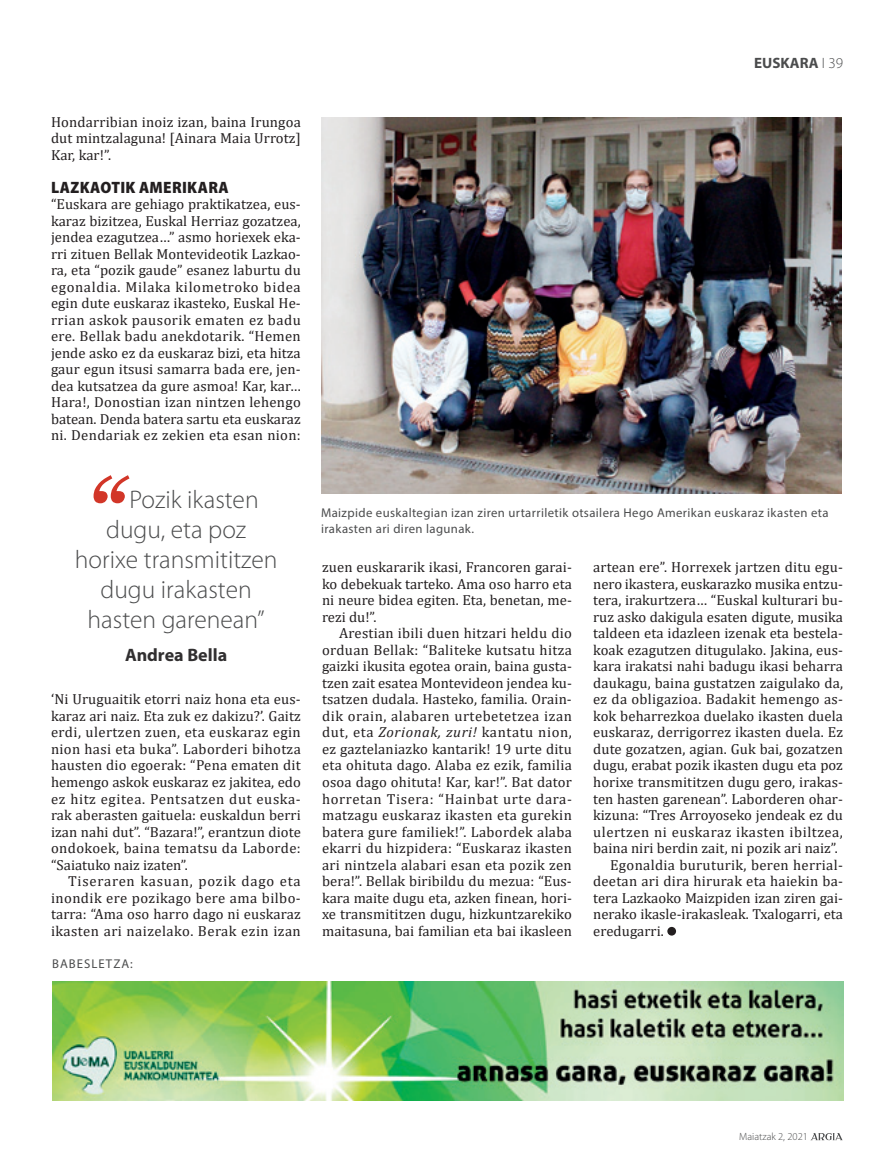
<style>
.page{position:relative;width:893px;height:1170px;background:#fff}
.page>*{position:absolute;margin:0;border:0;box-sizing:border-box;transform-origin:0 0}
.t1{font:300 25.5px "Myriad Pro";color:#4b4c4d}
.t2{font:700 18px "Myriad Pro";color:#312f30}
.t3{font:900 semi-condensed 16.5px "Myriad Pro";letter-spacing:.02em;color:#231f20}
.t4{font:700 15px "Myriad Pro";color:#4b4c4d}
.t5{font:300 15px "Myriad Pro";color:#4b4c4d}
.t6{font:14.55px/16.5px "Cambria";letter-spacing:.005em;color:#231f20;text-align:justify}
.t7{font:14.55px "Cambria";letter-spacing:.035em;color:#231f20}
.t8{font:12.75px/16.5px "Myriad Pro";letter-spacing:.03em;color:#4b4c4d}
.t9{font:12.75px "Myriad Pro";letter-spacing:.08em;color:#4b4c4d}
.t10{font:300 10.5px "Myriad Pro";color:#4b4c4d}
.s1{font-style:italic}
</style>
<div class="page">
<svg style="left:811px;top:1133px;width:31px;height:7px"></svg>
<svg style="left:667px;top:926px;width:9px;height:9px"></svg>
<img style="left:52px;top:981px;width:791px;height:119px">
<svg style="left:94px;top:475px;width:36px;height:28px"></svg>
<img style="left:321px;top:117px;width:521px;height:376px">
<p class="t6" style="left:51px;top:113px;width:251px">Hondarribian inoiz izan, baina Irungoa dut mintzalaguna! [Ainara Maia Urrotz] Kar, kar!”.</p>
<p class="t3" style="left:51px;top:176px;width:179px">LAZKAOTIK AM ERIKARA</p>
<p class="t6" style="left:51px;top:196px;width:251px">“Euskara are gehiago praktikatzea, eus&shy;karaz bizitzea, Euskal Herriaz gozatzea, jendea ezagutzea…” asmo horiexek eka&shy;rri zituen Bellak Montevideotik Lazkao&shy;ra, eta “pozik gaude” esanez laburtu du egonaldia. Milaka kilometroko bidea egin dute euskaraz ikasteko, Euskal He&shy;rrian askok pausorik ematen ez badu ere. Bellak badu anekdotarik. “Hemen jende asko ez da euskaraz bizi, eta hitza gaur egun itsusi samarra bada ere, jen&shy;dea kutsatzea da gure asmoa! Kar, kar… Hara!, Donostian izan nintzen lehengo batean. Denda batera sartu eta euskaraz ni. Dendariak ez zekien eta esan nion:</p>
<h1 class="t1" style="left:130px;top:483px;width:131px">Pozik ikasten</h1>
<h1 class="t1" style="left:106px;top:513px;width:141px">dugu, eta poz</h1>
<h1 class="t1" style="left:75px;top:543px;width:204px">horixe transmititzen</h1>
<h1 class="t1" style="left:101px;top:573px;width:153px">dugu irakasten</h1>
<h1 class="t1" style="left:88px;top:603px;width:178px">hasten garenean”</h1>
<p class="t2" style="left:125px;top:642px;width:104px">Andrea Bella</p>
<p class="t6" style="left:51px;top:691px;width:251px">‘Ni Uruguaitik etorri naiz hona eta eus&shy;karaz ari naiz. Eta zuk ez dakizu?’. Gaitz erdi, ulertzen zuen, eta euskaraz egin nion hasi eta buka”. Laborderi bihotza hausten dio egoerak: “Pena ematen dit hemengo askok euskaraz ez jakitea, edo ez hitz egitea. Pentsatzen dut euska&shy;rak aberasten gaituela: euskaldun berri izan nahi dut”. “Bazara!”, erantzun diote ondokoek, baina tematsu da Laborde: “Saiatuko naiz izaten”.</p>
<p class="t6" style="left:51px;top:872px;width:251px;text-indent:17px">Tiseraren kasuan, pozik dago eta inondik ere pozikago bere ama bilbo&shy;tarra: “Ama oso harro dago ni euskaraz ikasten ari naizelako. Berak ezin izan</p>
<p class="t9" style="left:52px;top:955px;width:82px">babesletza:</p>
<p class="t4" style="left:754px;top:53px;width:47px">EUS KARA</p>
<p class="t5" style="left:822px;top:54px;width:23px">І 39</p>
<p class="t8" style="left:321px;top:504px;width:509px">Maizpide euskaltegian izan ziren urtarriletik otsailera Hego Amerikan euskaraz ikasten eta irakasten ari diren lagunak.</p>
<p class="t6" style="left:322px;top:559px;width:251px">zuen euskararik ikasi, Francoren garai&shy;ko debekuak tarteko. Ama oso harro eta ni neure bidea egiten. Eta, benetan, me&shy;rezi du!”.</p>
<p class="t6" style="left:322px;top:625px;width:251px;text-indent:17px">Arestian ibili duen hitzari heldu dio orduan Bellak: “Baliteke kutsatu hitza gaizki ikusita egotea orain, baina gusta&shy;tzen zait esatea Montevideon jendea ku&shy;tsatzen dudala. Hasteko, familia. Orain&shy;dik orain, alabaren urtebetetzea izan dut, eta <span class="s1">Zorionak, zuri!</span> kantatu nion, ez gaztelaniazko kantarik! 19 urte ditu eta ohituta dago. Alaba ez ezik, familia osoa dago ohituta! Kar, kar!”. Bat dator horretan Tisera: “Hainbat urte dara&shy;matzagu euskaraz ikasten eta gurekin batera gure familiek!”. Labordek alaba ekarri du hizpidera: “Euskaraz ikasten ari nintzela alabari esan eta pozik zen bera!”. Bellak biribildu du mezua: “Eus&shy;kara maite dugu eta, azken finean, hori&shy;xe transmititzen dugu, hizkuntzarekiko maitasuna, bai familian eta bai ikasleen</p>
<p class="t6" style="left:593px;top:559px;width:251px">artean ere”. Horrexek jartzen ditu egu-</p>
<p class="t6" style="left:593px;top:575px;width:251px">nero ikastera, euskarazko musika entzu-</p>
<p class="t6" style="left:593px;top:592px;width:251px">tera, irakurtzera… “Euskal kulturari bu-</p>
<p class="t6" style="left:593px;top:608px;width:251px">ruz asko dakigula esaten digute, musika</p>
<p class="t6" style="left:593px;top:625px;width:251px">taldeen eta idazleen izenak eta bestela-</p>
<p class="t6" style="left:593px;top:641px;width:251px">koak ezagutzen ditugulako. Jakina, eus-</p>
<p class="t6" style="left:593px;top:658px;width:251px">kara irakatsi nahi badugu ikasi beharra</p>
<p class="t6" style="left:593px;top:674px;width:251px">daukagu, baina gustatzen zaigulako da,</p>
<p class="t6" style="left:593px;top:691px;width:251px">ez da obligazioa. Badakit hemengo as-</p>
<p class="t6" style="left:593px;top:707px;width:251px">kok beharrezkoa duelako ikasten duela</p>
<p class="t6" style="left:593px;top:724px;width:251px">euskaraz, derrigorrez ikasten duela. Ez</p>
<p class="t6" style="left:593px;top:740px;width:251px">dute gozatzen, agian. Guk bai, gozatzen</p>
<p class="t6" style="left:593px;top:757px;width:251px">dugu, erabat pozik ikasten dugu eta poz</p>
<p class="t6" style="left:593px;top:773px;width:251px">horixe transmititzen dugu gero, irakas-</p>
<p class="t6" style="left:593px;top:790px;width:251px">ten hasten garenean”. Laborderen ohar-</p>
<p class="t6" style="left:593px;top:806px;width:251px">kizuna: “Tres Arroyoseko jendeak ez du</p>
<p class="t7" style="left:593px;top:823px;width:251px">ulertzen ni euskaraz ikasten ibiltzea,</p>
<p class="t6" style="left:593px;top:839px;width:246px">baina niri berdin zait, ni pozik ari naiz”.</p>
<p class="t6" style="left:610px;top:856px;width:234px">Egonaldia buruturik, beren herrial-</p>
<p class="t6" style="left:593px;top:872px;width:251px">deetan ari dira hirurak eta haiekin ba-</p>
<p class="t6" style="left:593px;top:889px;width:251px">tera Lazkaoko Maizpiden izan ziren gai-</p>
<p class="t6" style="left:593px;top:905px;width:251px">nerako ikasle-irakasleak. Txalogarri, eta</p>
<p class="t6" style="left:593px;top:922px;width:72px">eredugarri.</p>
<p class="t10" style="left:739px;top:1130px;width:70px">Maiatzak 2, 2021</p>
</div>
